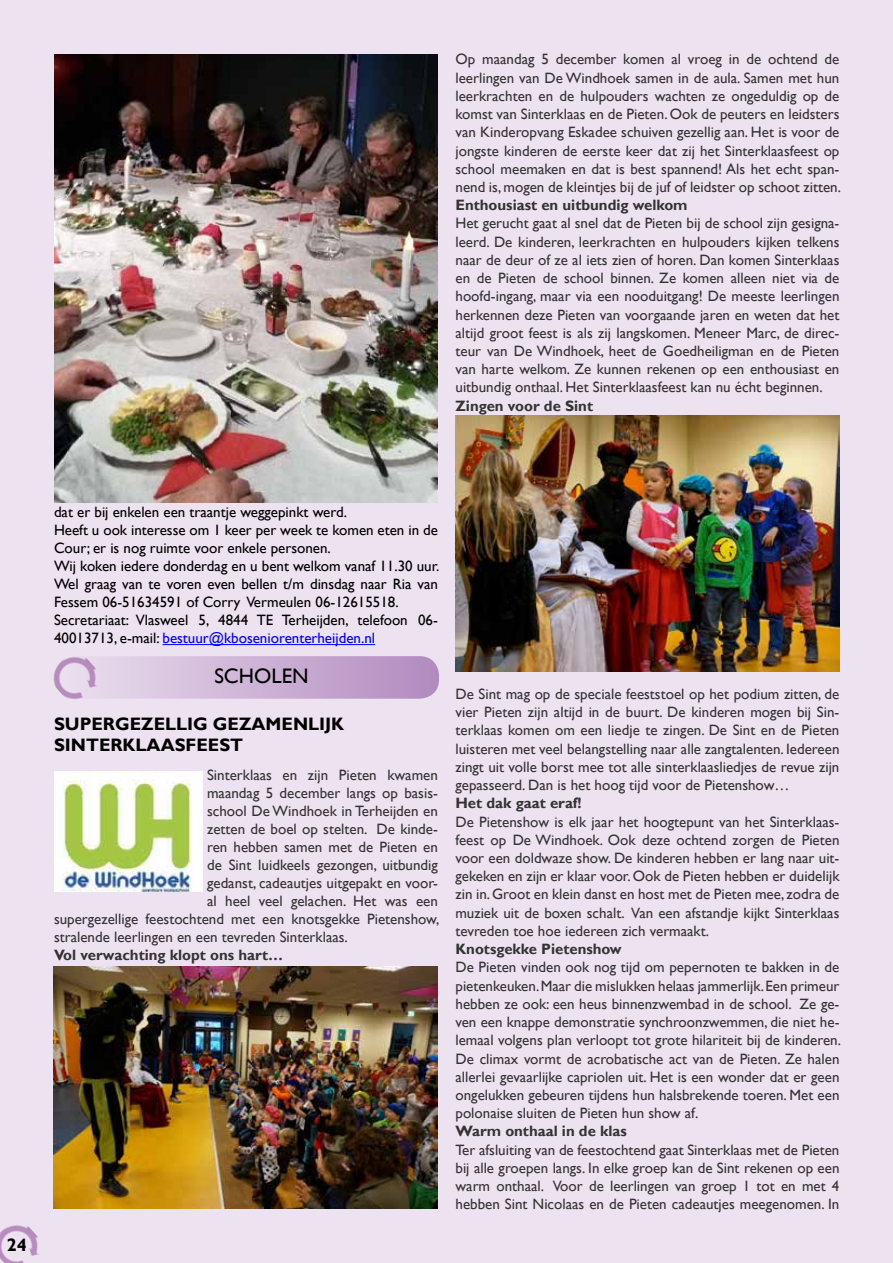
<style>
.page{position:relative;width:893px;height:1263px;background:#ede3f0}
.page>*{position:absolute;margin:0;border:0;box-sizing:border-box;transform-origin:0 0}
.t1{font:21px "Gill Sans";color:#000}
.t2{font:700 18px/21.6px "Gill Sans";color:#000}
.t3{font:15px/18.3px "Gill Sans";color:#333;text-align:justify}
.t4{font:15px/18px "Gill Sans";color:#000}
.t5{font:700 15px "Gill Sans";color:#333}
.s1{color:#00f}
</style>
<div class="page">
<img style="left:0;top:1225px;width:39px;height:38px">
<img style="left:53px;top:658px;width:17px;height:41px">
<svg style="left:55px;top:656px;width:384px;height:43px;background:#cdb3d5"></svg>
<hr style="left:162px;top:644px;width:213px;height:1px;background:#00f">
<img style="left:54px;top:54px;width:384px;height:449px">
<img style="left:54px;top:772px;width:149px;height:119px">
<img style="left:54px;top:966px;width:384px;height:243px">
<img style="left:455px;top:416px;width:384px;height:256px">
<p class="t3" style="left:455px;top:51px;width:387px">Op maandag 5 december komen al vroeg in de ochtend de leerlingen van De Windhoek samen in de aula. Samen met hun leerkrachten en de hulpouders wachten ze ongeduldig op de komst van Sinterklaas en de Pieten. Ook de peuters en leidsters van Kinderopvang Eskadee schuiven gezellig aan. Het is voor de jongste kinderen de eerste keer dat zij het Sinterklaasfeest op school meemaken en dat is best spannend! Als het echt span&shy;nend is, mogen de kleintjes bij de juf of leidster op schoot zitten.</p>
<p class="t5" style="left:455px;top:196px;width:234px">Enthousiast en uitbundig welkom</p>
<p class="t3" style="left:455px;top:214px;width:385px">Het gerucht gaat al snel dat de Pieten bij de school zijn gesigna&shy;leerd. De kinderen, leerkrachten en hulpouders kijken telkens naar de deur of ze al iets zien of horen. Dan komen Sinterklaas en de Pieten de school binnen. Ze komen alleen niet via de hoofd-ingang, maar via een nooduitgang! De meeste leerlingen herkennen deze Pieten van voorgaande jaren en weten dat het altijd groot feest is als zij langskomen. Meneer Marc, de direc&shy;teur van De Windhoek, heet de Goedheiligman en de Pieten van harte welkom. Ze kunnen rekenen op een enthousiast en uitbundig onthaal. Het Sinterklaasfeest kan nu écht beginnen.</p>
<p class="t5" style="left:455px;top:397px;width:139px">Zingen voor de Sint</p>
<p class="t2" style="left:7px;top:1234px;width:21px">24</p>
<p class="t4" style="left:54px;top:504px;width:387px">dat er bij enkelen een traantje weggepinkt werd.<br>Heeft u ook interesse om 1 keer per week te komen eten in de Cour; er is nog ruimte voor enkele personen.<br>Wij koken iedere donderdag en u bent welkom vanaf 11.30 uur.<br>Wel graag van te voren even bellen t/m dinsdag naar Ria van Fessem 06-51634591 of Corry Vermeulen 06-12615518.<br>Secretariaat: Vlasweel 5, 4844 TE Terheijden, telefoon 06- 40013713, e-mail: <span class="s1">bestuur@kboseniorenterheijden.nl</span></p>
<h1 class="t1" style="left:214px;top:664px;width:96px">SCHOLEN</h1>
<p class="t2" style="left:54px;top:713px;width:292px">SUPERGEZELLIG GEZAMENLIJK<br>SINTERKLAASFEEST</p>
<p class="t3" style="left:207px;top:766px;width:232px">Sinterklaas en zijn Pieten kwamen</p>
<p class="t3" style="left:207px;top:784px;width:232px">maandag 5 december langs op basis-</p>
<p class="t3" style="left:207px;top:802px;width:232px">school De Windhoek in Terheijden en</p>
<p class="t3" style="left:207px;top:820px;width:232px">zetten de boel op stelten. De kinde-</p>
<p class="t3" style="left:207px;top:838px;width:232px">ren hebben samen met de Pieten en</p>
<p class="t3" style="left:207px;top:856px;width:232px">de Sint luidkeels gezongen, uitbundig</p>
<p class="t3" style="left:207px;top:874px;width:232px">gedanst, cadeautjes uitgepakt en voor-</p>
<p class="t3" style="left:207px;top:892px;width:232px">al heel veel gelachen. Het was een</p>
<p class="t3" style="left:54px;top:910px;width:387px">supergezellige feestochtend met een knotsgekke Pietenshow,</p>
<p class="t3" style="left:54px;top:928px;width:295px">stralende leerlingen en een tevreden Sinterklaas.</p>
<p class="t5" style="left:54px;top:946px;width:231px">Vol verwachting klopt ons hart…</p>
<p class="t3" style="left:455px;top:685px;width:385px">De Sint mag op de speciale feeststoel op het podium zitten, de vier Pieten zijn altijd in de buurt. De kinderen mogen bij Sin&shy;terklaas komen om een liedje te zingen. De Sint en de Pieten luisteren met veel belangstelling naar alle zangtalenten. Iedereen zingt uit volle borst mee tot alle sinterklaasliedjes de revue zijn gepasseerd. Dan is het hoog tijd voor de Pietenshow…</p>
<p class="t5" style="left:455px;top:794px;width:128px">Het dak gaat eraf!</p>
<p class="t3" style="left:455px;top:813px;width:385px">De Pietenshow is elk jaar het hoogtepunt van het Sinterklaas&shy;feest op De Windhoek. Ook deze ochtend zorgen de Pieten voor een doldwaze show. De kinderen hebben er lang naar uit&shy;gekeken en zijn er klaar voor. Ook de Pieten hebben er duidelijk zin in. Groot en klein danst en host met de Pieten mee, zodra de muziek uit de boxen schalt. Van een afstandje kijkt Sinterklaas tevreden toe hoe iedereen zich vermaakt.</p>
<p class="t5" style="left:455px;top:940px;width:168px">Knotsgekke Pietenshow</p>
<p class="t3" style="left:455px;top:958px;width:387px">De Pieten vinden ook nog tijd om pepernoten te bakken in de pietenkeuken. Maar die mislukken helaas jammerlijk. Een primeur hebben ze ook: een heus binnenzwembad in de school. Ze ge&shy;ven een knappe demonstratie synchroonzwemmen, die niet he&shy;lemaal volgens plan verloopt tot grote hilariteit bij de kinderen.<br>De climax vormt de acrobatische act van de Pieten. Ze halen allerlei gevaarlijke capriolen uit. Het is een wonder dat er geen ongelukken gebeuren tijdens hun halsbrekende toeren. Met een polonaise sluiten de Pieten hun show af.</p>
<p class="t5" style="left:455px;top:1122px;width:173px">Warm onthaal in de klas</p>
<p class="t3" style="left:455px;top:1141px;width:385px">Ter afsluiting van de feestochtend gaat Sinterklaas met de Pieten bij alle groepen langs. In elke groep kan de Sint rekenen op een warm onthaal. Voor de leerlingen van groep 1 tot en met 4 hebben Sint Nicolaas en de Pieten cadeautjes meegenomen. In</p>
</div>
